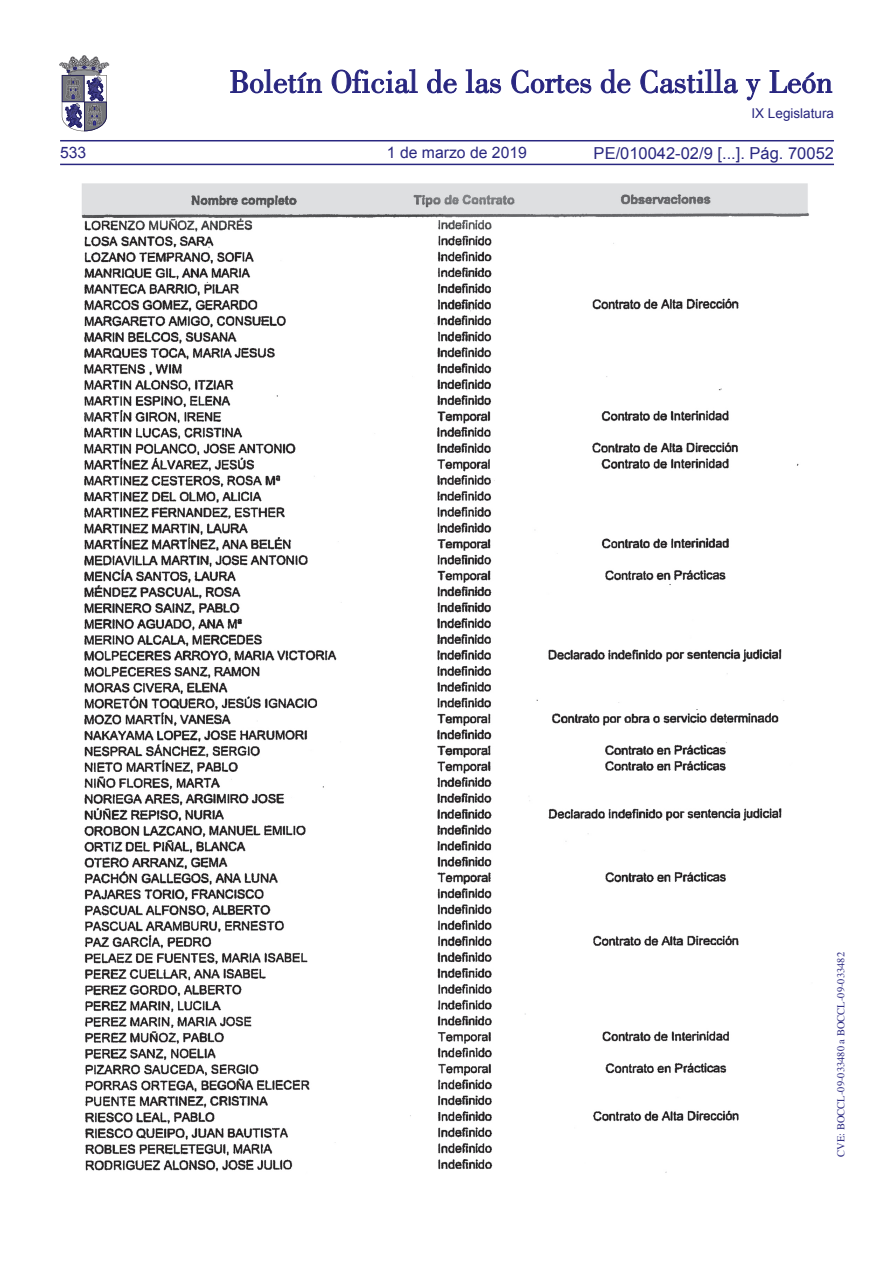
<style>
.page{position:relative;width:893px;height:1263px;background:#fff}
.page>*{position:absolute;margin:0;border:0;box-sizing:border-box;transform-origin:0 0}
.t1{font:16.5px "Arial";color:#292780}
.t2{font:15.75px "Arial";color:#292780}
.t3{font:13.5px "Arial";color:#292780}
.t4{font:10.5px "Times";color:#292780}
</style>
<div class="page">
<hr style="left:60px;top:164px;width:774px;height:1px;background:#292780">
<hr style="left:60px;top:140px;width:774px;height:1px;background:#292780">
<svg style="left:230px;top:69px;width:92px;height:24px"></svg>
<svg style="left:332px;top:69px;width:86px;height:24px"></svg>
<svg style="left:427px;top:69px;width:30px;height:24px"></svg>
<svg style="left:466px;top:69px;width:35px;height:24px"></svg>
<svg style="left:511px;top:70px;width:80px;height:23px"></svg>
<svg style="left:601px;top:69px;width:29px;height:24px"></svg>
<svg style="left:640px;top:69px;width:98px;height:24px"></svg>
<svg style="left:746px;top:79px;width:14px;height:21px"></svg>
<svg style="left:770px;top:70px;width:62px;height:23px"></svg>
<svg style="left:60px;top:55px;width:49px;height:76px"></svg>
<img style="left:81px;top:183px;width:728px;height:990px">
<h2 class="t2" style="left:60px;top:142px;width:28px">533</h2>
<h2 class="t2" style="left:387px;top:142px;width:142px">1 de marzo de 2019</h2>
<p class="t3" style="left:751px;top:105px;width:84px">IX Legislatura</p>
<h1 class="t1" style="left:594px;top:142px;width:242px">PE/010042-02/9 [...]. Pág. 70052</h1>
<p class="t4" style="left:831px;top:1157px;width:206px;rotate:-90deg">CVE: BOCCL-09-033480 a BOCCL-09-033482</p>
</div>
